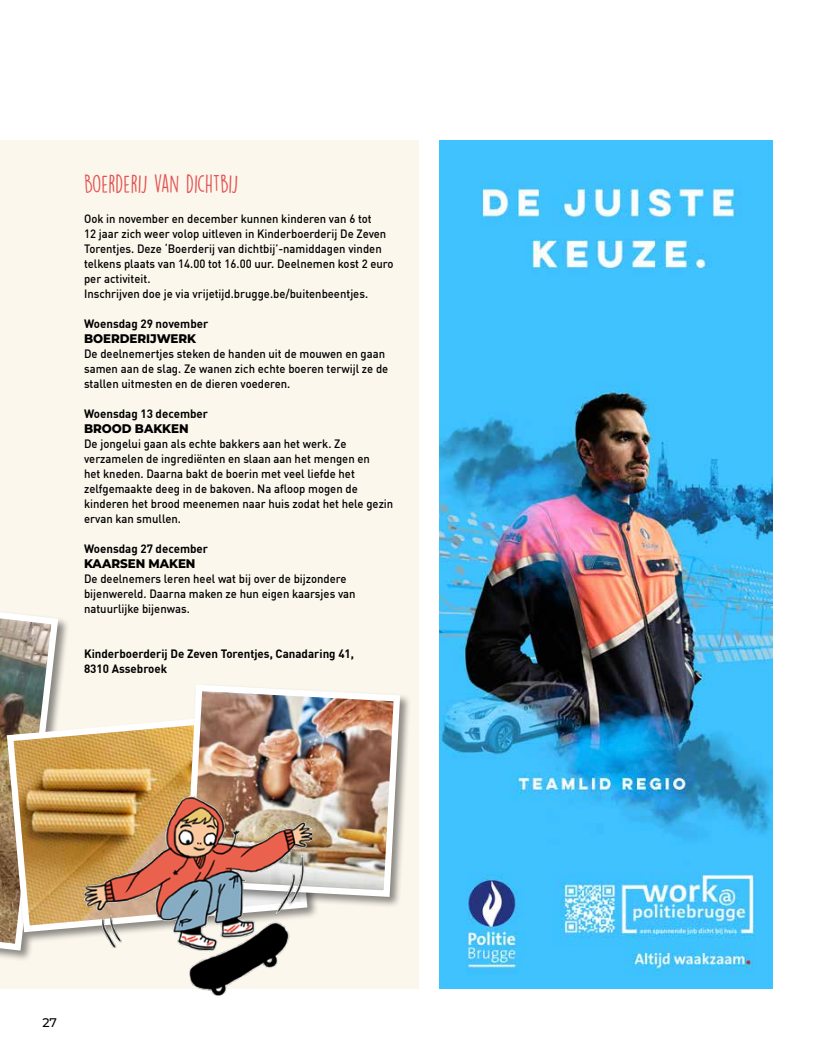
<style>
.page{position:relative;width:815px;height:1053px;background:#fff}
.page>*{position:absolute;margin:0;border:0;box-sizing:border-box;transform-origin:0 0}
.t1{font:22.5px "DK Lemon Yellow Sun";color:#e25251;scale:.95 1}
.t2{font:800 12.5px "Montserrat";letter-spacing:-.005em;color:#000;scale:.95 1}
.t3{font:500 12.5px "Montserrat";color:#000}
.t4{font:500 11.88px/15px "DIN Offc Pro";color:#000;scale:.95 1}
.t5{font:700 11.88px/15px "DIN Offc Pro";color:#000}
</style>
<div class="page">
<div style="left:0;top:140px;width:418px;height:848px;background:#fcf7ed"></div>
<div style="left:0;top:590px;width:70px;height:371px;background:#000;opacity:.45"></div>
<svg style="left:0;top:590px;width:62px;height:363px"></svg>
<img style="left:3px;top:707px;width:179px;height:228px">
<div style="left:184px;top:683px;width:227px;height:225px;background:#000;opacity:.45"></div>
<img style="left:182px;top:683px;width:221px;height:217px">
<img style="left:84px;top:796px;width:228px;height:199px">
<img style="left:439px;top:140px;width:333px;height:848px">
<h1 class="t1" style="left:84px;top:170px;width:164px">BOERDERIJ VAN DICHTBIJ</h1>
<p class="t4" style="left:84px;top:209px;width:327px">Ook in november en december kunnen kinderen van 6 tot<br>12 jaar zich weer volop uitleven in Kinderboerderij De Zeven Torentjes. Deze ‘Boerderij van dichtbij’-namiddagen vinden telkens plaats van 14.00 tot 16.00 uur. Deelnemen kost 2 euro per activiteit.<br>Inschrijven doe je via vrijetijd.brugge.be/buitenbeentjes.</p>
<p class="t5" style="left:84px;top:314px;width:126px">Woensdag 29 november</p>
<p class="t2" style="left:84px;top:329px;width:119px">BOERDERIJWERK</p>
<p class="t4" style="left:84px;top:344px;width:322px">De deelnemertjes steken de handen uit de mouwen en gaan samen aan de slag. Ze wanen zich echte boeren terwijl ze de stallen uitmesten en de dieren voederen.</p>
<p class="t5" style="left:84px;top:404px;width:126px">Woensdag 13 december</p>
<p class="t2" style="left:84px;top:419px;width:111px">BROOD BAKKEN</p>
<p class="t4" style="left:84px;top:434px;width:327px">De jongelui gaan als echte bakkers aan het werk. Ze verzamelen de ingrediënten en slaan aan het mengen en<br>het kneden. Daarna bakt de boerin met veel liefde het zelfgemaakte deeg in de bakoven. Na afloop mogen de kinderen het brood meenemen naar huis zodat het hele gezin ervan kan smullen.</p>
<p class="t5" style="left:84px;top:539px;width:126px">Woensdag 27 december</p>
<p class="t2" style="left:84px;top:554px;width:119px">KAARSEN MAKEN</p>
<p class="t4" style="left:84px;top:569px;width:287px">De deelnemers leren heel wat bij over de bijzondere bijenwereld. Daarna maken ze hun eigen kaarsjes van natuurlijke bijenwas.</p>
<p class="t5" style="left:84px;top:644px;width:271px">Kinderboerderij De Zeven Torentjes, Canadaring 41,<br>8310 Assebroek</p>
<p class="t3" style="left:43px;top:1013px;width:16px">27</p>
</div>
